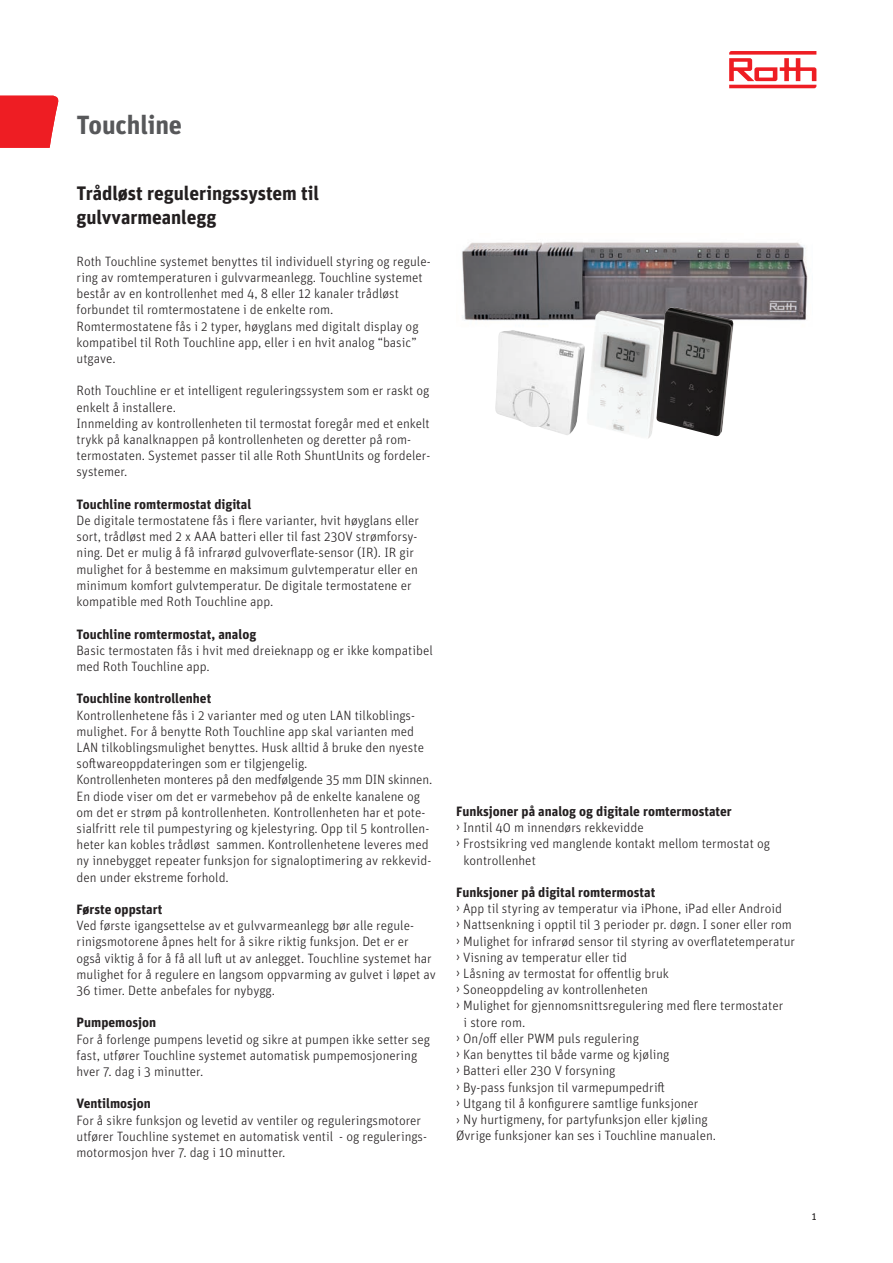
<style>
.page{position:relative;width:893px;height:1263px;background:#fff}
.page>*{position:absolute;margin:0;border:0;box-sizing:border-box;transform-origin:0 0}
.t1{font:700 26.25px "Unit OT";letter-spacing:-.005em;color:#57585a}
.t2{font:700 19.5px "Unit OT";letter-spacing:-.005em;color:#231f20}
.t3{font:300 13.5px/16.2px "Unit OT";color:#231f20}
.t4{font:700 13.5px "Unit OT";color:#231f20}
.t5{font:10.5px "Unit OT";color:#231f20}
</style>
<div class="page">
<svg style="left:729px;top:51px;width:87px;height:37px"></svg>
<svg style="left:0;top:96px;width:59px;height:52px"></svg>
<img style="left:462px;top:242px;width:346px;height:79px">
<img style="left:656px;top:307px;width:78px;height:129px">
<img style="left:586px;top:311px;width:78px;height:127px">
<img style="left:495px;top:330px;width:90px;height:105px">
<p class="t1" style="left:77px;top:107px;width:107px">Touchline</p>
<p class="t2" style="left:77px;top:181px;width:244px">Trådløst reguleringssystem til</p>
<p class="t2" style="left:77px;top:204px;width:142px">gulvvarmeanlegg</p>
<p class="t3" style="left:77px;top:253px;width:356px">Roth Touchline systemet benyttes til individuell styring og regule&shy;ring av romtemperaturen i gulvvarmeanlegg. Touchline systemet består av en kontrollenhet med 4, 8 eller 12 kanaler trådløst forbundet til romtermostatene i de enkelte rom.</p>
<p class="t3" style="left:77px;top:318px;width:344px">Romtermostatene fås i 2 typer, høyglans med digitalt display og kompatibel til Roth Touchline app, eller i en hvit analog “basic” utgave.</p>
<p class="t3" style="left:77px;top:383px;width:354px">Roth Touchline er et intelligent reguleringssystem som er raskt og enkelt å installere.</p>
<p class="t3" style="left:77px;top:415px;width:355px">Innmelding av kontrollenheten til termostat foregår med et enkelt trykk på kanalknappen på kontrollenheten og deretter på rom&shy;termostaten. Systemet passer til alle Roth ShuntUnits og fordeler&shy;systemer.</p>
<p class="t4" style="left:77px;top:495px;width:176px">Touchline romtermostat digital</p>
<p class="t3" style="left:77px;top:512px;width:344px">De digitale termostatene fås i flere varianter, hvit høyglans eller sort, trådløst med 2 x AAA batteri eller til fast 230V strømforsy&shy;ning. Det er mulig å få infrarød gulvoverflate-sensor (IR). IR gir mulighet for å bestemme en maksimum gulvtemperatur eller en minimum komfort gulvtemperatur. De digitale termostatene er kompatible med Roth Touchline app.</p>
<p class="t4" style="left:77px;top:625px;width:181px">Touchline romtermostat, analog</p>
<p class="t3" style="left:77px;top:642px;width:358px">Basic termostaten fås i hvit med dreieknapp og er ikke kompatibel med Roth Touchline app.</p>
<p class="t4" style="left:77px;top:690px;width:136px">Touchline kontrollenhet</p>
<p class="t3" style="left:77px;top:707px;width:349px">Kontrollenhetene fås i 2 varianter med og uten LAN tilkoblings&shy;mulighet. For å benytte Roth Touchline app skal varianten med LAN tilkoblingsmulighet benyttes. Husk alltid å bruke den nyeste softwareoppdateringen som er tilgjengelig.</p>
<p class="t3" style="left:77px;top:772px;width:357px">Kontrollenheten monteres på den medfølgende 35 mm DIN skinnen.</p>
<p class="t3" style="left:77px;top:788px;width:356px">En diode viser om det er varmebehov på de enkelte kanalene og om det er strøm på kontrollenheten. Kontrollenheten har et pote&shy;sialfritt rele til pumpestyring og kjelestyring. Opp til 5 kontrollen&shy;heter kan kobles trådløst sammen. Kontrollenhetene leveres med ny innebygget repeater funksjon for signaloptimering av rekkevid&shy;den under ekstreme forhold.</p>
<p class="t4" style="left:77px;top:900px;width:87px">Første oppstart</p>
<p class="t3" style="left:77px;top:917px;width:361px">Ved første igangsettelse av et gulvvarmeanlegg bør alle regule&shy;rinigsmotorene åpnes helt for å sikre riktig funksjon. Det er er også viktig å for å få all luft ut av anlegget. Touchline systemet har mulighet for å regulere en langsom oppvarming av gulvet i løpet av 36 timer. Dette anbefales for nybygg.</p>
<p class="t4" style="left:77px;top:1014px;width:81px">Pumpemosjon</p>
<p class="t3" style="left:77px;top:1031px;width:355px">For å forlenge pumpens levetid og sikre at pumpen ikke setter seg fast, utfører Touchline systemet automatisk pumpemosjonering hver 7. dag i 3 minutter.</p>
<p class="t4" style="left:77px;top:1095px;width:76px">Ventilmosjon</p>
<p class="t3" style="left:77px;top:1112px;width:352px">For å sikre funksjon og levetid av ventiler og reguleringsmotorer utfører Touchline systemet en automatisk ventil - og regulerings-</p>
<p class="t3" style="left:77px;top:1144px;width:210px">motormosjon hver 7. dag i 10 minutter.</p>
<p class="t4" style="left:456px;top:802px;width:277px">Funksjoner på analog og digitale romtermostater</p>
<p class="t3" style="left:456px;top:819px;width:189px">› Inntil 40 m innendørs rekkevidde</p>
<p class="t3" style="left:464px;top:836px;width:308px;text-indent:-8px">› Frostsikring ved manglende kontakt mellom termostat og kontrollenhet</p>
<p class="t4" style="left:456px;top:883px;width:201px">Funksjoner på digital romtermostat</p>
<p class="t3" style="left:456px;top:900px;width:327px">› App til styring av temperatur via iPhone, iPad eller Android</p>
<p class="t3" style="left:456px;top:917px;width:337px">› Nattsenkning i opptil til 3 perioder pr. døgn. I soner eller rom</p>
<p class="t3" style="left:456px;top:933px;width:340px">› Mulighet for infrarød sensor til styring av overflatetemperatur</p>
<p class="t3" style="left:456px;top:949px;width:173px">› Visning av temperatur eller tid</p>
<p class="t3" style="left:456px;top:965px;width:214px">› Låsning av termostat for offentlig bruk</p>
<p class="t3" style="left:456px;top:981px;width:193px">› Soneoppdeling av kontrollenheten</p>
<p class="t3" style="left:464px;top:998px;width:321px;text-indent:-8px">› Mulighet for gjennomsnittsregulering med flere termostater i store rom.</p>
<p class="t3" style="left:456px;top:1030px;width:184px">› On/off eller PWM puls regulering</p>
<p class="t3" style="left:456px;top:1046px;width:215px">› Kan benyttes til både varme og kjøling</p>
<p class="t3" style="left:456px;top:1062px;width:161px">› Batteri eller 230 V forsyning</p>
<p class="t3" style="left:456px;top:1079px;width:211px">› By-pass funksjon til varmepumpedrift</p>
<p class="t3" style="left:456px;top:1095px;width:244px">› Utgang til å konfigurere samtlige funksjoner</p>
<p class="t3" style="left:456px;top:1111px;width:253px">› Ny hurtigmeny, for partyfunksjon eller kjøling</p>
<p class="t3" style="left:456px;top:1127px;width:262px">Øvrige funksjoner kan ses i Touchline manualen.</p>
<p class="t5" style="left:812px;top:1210px;width:6px">1</p>
</div>
